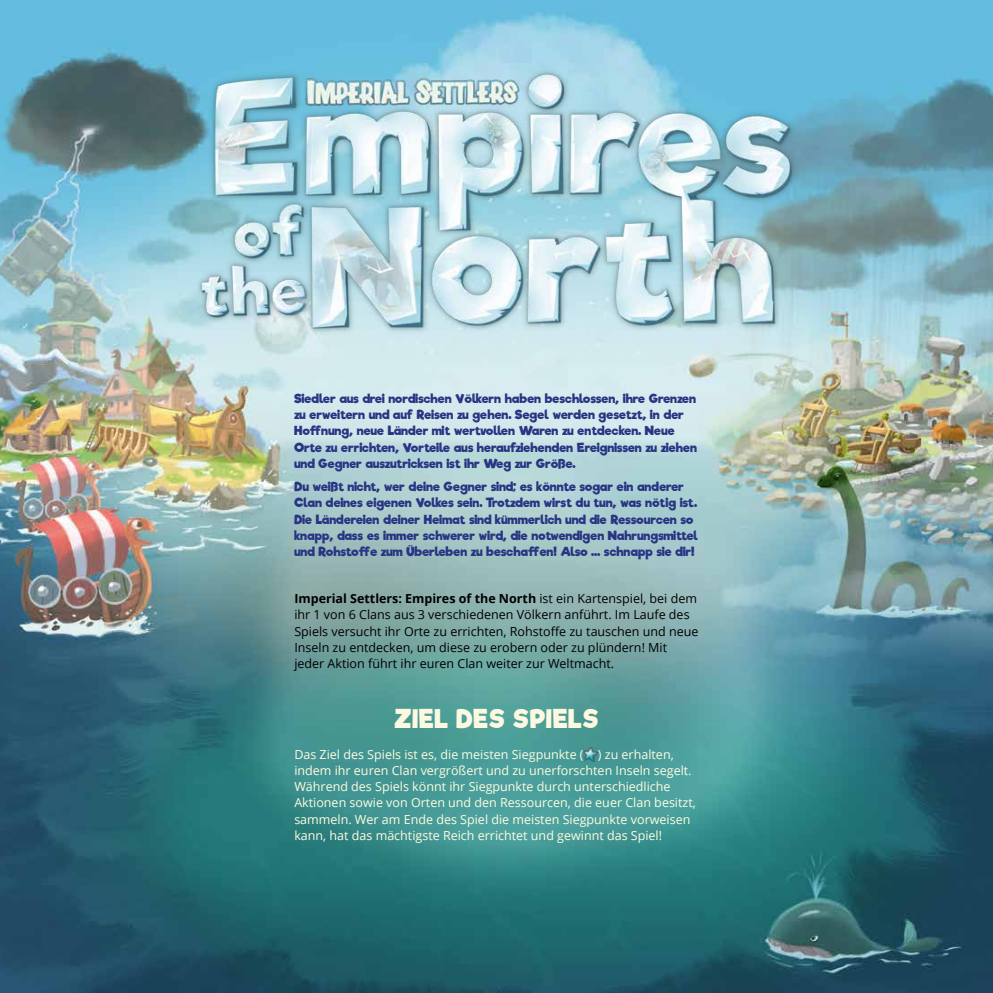
<style>
.page{position:relative;width:993px;height:993px;background:#fff}
.page>*{position:absolute;margin:0;border:0;box-sizing:border-box;transform-origin:0 0}
.t1{font:700 25px "Riffic";color:#fdf9e0}
.t2{font:12.5px/16.2px "Riffic";color:#283583}
.t3{font:12.5px/16.2px "Open Sans";color:#fffcdf}
.t4{font:12.5px/16.2px "Open Sans";color:#000}
.s1{font-weight:700}
</style>
<div class="page">
<img style="left:0;top:0;width:992px;height:992px">
<svg style="left:916px;top:943px;width:76px;height:34px;background:#1d465a"></svg>
<img style="left:193px;top:66px;width:606px;height:269px">
<img style="left:583px;top:747px;width:14px;height:14px">
<p class="t2" style="left:294px;top:390px;width:404px">Siedler aus drei nordischen Völkern haben beschlossen, ihre Grenzen zu erweitern und auf Reisen zu gehen. Segel werden gesetzt, in der Hoffnung, neue Länder mit wertvollen Waren zu entdecken. Neue Orte zu errichten, Vorteile aus heraufziehenden Ereignissen zu ziehen und Gegner auszutricksen ist ihr Weg zur Größe.</p>
<p class="t2" style="left:294px;top:478px;width:405px">Du weißt nicht, wer deine Gegner sind; es könnte sogar ein anderer Clan deines eigenen Volkes sein. Trotzdem wirst du tun, was nötig ist.<br>Die Ländereien deiner Heimat sind kümmerlich und die Ressourcen so knapp, dass es immer schwerer wird, die notwendigen Nahrungsmittel und Rohstoffe zum Überleben zu beschaffen! Also … schnapp sie dir!</p>
<p class="t4" style="left:294px;top:589px;width:405px"><span class="s1">Imperial Settlers: Empires of the North</span> ist ein Kartenspiel, bei dem ihr 1 von 6 Clans aus 3 verschiedenen Völkern anführt. Im Laufe des Spiels versucht ihr Orte zu errichten, Rohstoffe zu tauschen und neue Inseln zu entdecken, um diese zu erobern oder zu plündern! Mit jeder Aktion führt ihr euren Clan weiter zur Weltmacht.</p>
<h1 class="t1" style="left:394px;top:703px;width:206px">ZIEL DES SPIELS</h1>
<p class="t3" style="left:294px;top:745px;width:403px">Das Ziel des Spiels ist es, die meisten Siegpunkte ( ) zu erhalten, indem ihr euren Clan vergrößert und zu unerforschten Inseln segelt.<br>Während des Spiels könnt ihr Siegpunkte durch unterschiedliche Aktionen sowie von Orten und den Ressourcen, die euer Clan besitzt, sammeln. Wer am Ende des Spiel die meisten Siegpunkte vorweisen kann, hat das mächtigste Reich errichtet und gewinnt das Spiel!</p>
</div>
